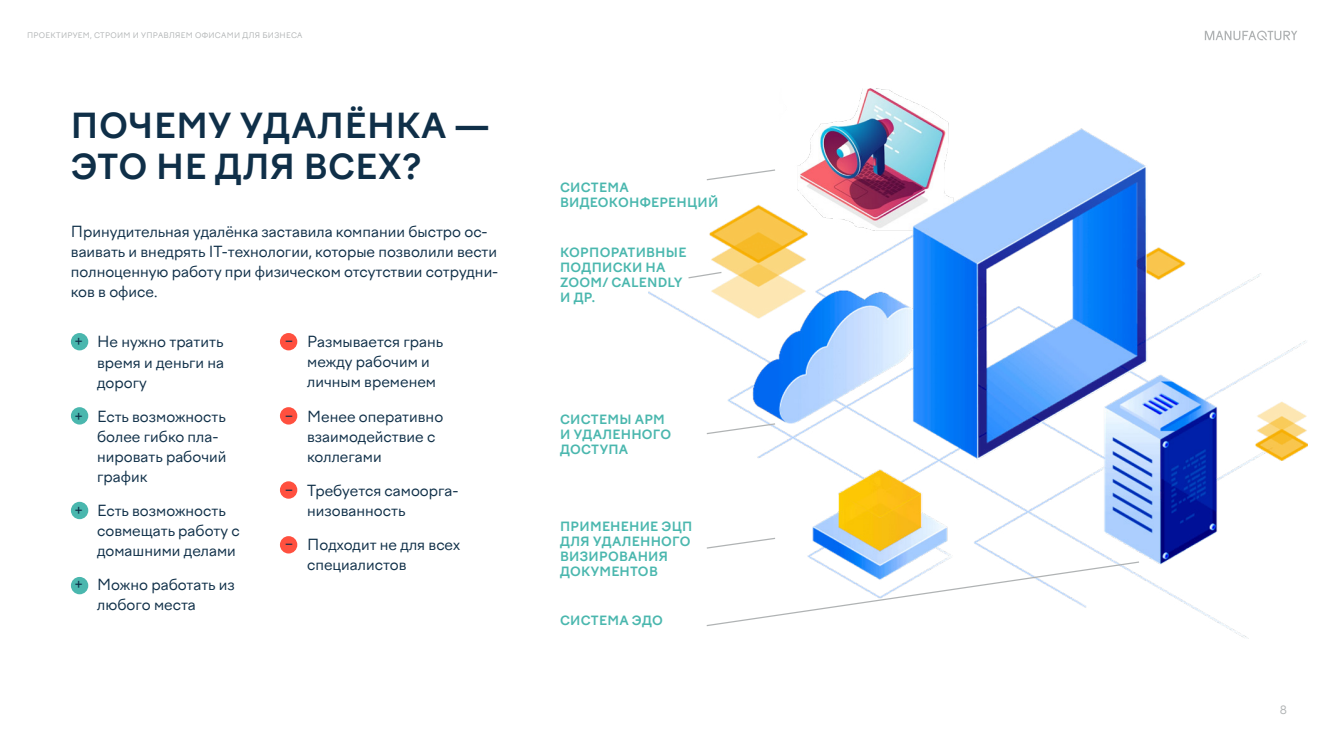
<style>
.page{position:relative;width:1319px;height:745px;background:#fff}
.page>*{position:absolute;margin:0;border:0;box-sizing:border-box;transform-origin:0 0}
.t1{font:700 33.75px/40.5px "Factor A";letter-spacing:.02em;color:#0f2f48}
.t2{font:15px/20px "Factor A";color:#0f2f48}
.t3{font:700 12.5px/15px "Factor A";letter-spacing:.02em;color:#4ab7ae}
.t4{font:11.25px "Factor A";color:#b0b3b4}
.t5{font:7.5px "Factor A";letter-spacing:.04em;color:#b0b3b4}
</style>
<div class="page">
<svg style="left:1204px;top:31px;width:93px;height:9px"></svg>
<div style="left:71px;top:333px;width:17px;height:17px;background:#4ab7ae;border-radius:50%"></div>
<div style="left:280px;top:333px;width:17px;height:17px;background:#ff503f;border-radius:50%"></div>
<div style="left:71px;top:407px;width:17px;height:17px;background:#4ab7ae;border-radius:50%"></div>
<div style="left:280px;top:407px;width:17px;height:17px;background:#ff503f;border-radius:50%"></div>
<div style="left:71px;top:501px;width:17px;height:18px;background:#4ab7ae;border-radius:50%"></div>
<div style="left:280px;top:481px;width:17px;height:17px;background:#ff503f;border-radius:50%"></div>
<div style="left:71px;top:576px;width:17px;height:18px;background:#4ab7ae;border-radius:50%"></div>
<div style="left:280px;top:535px;width:17px;height:18px;background:#ff503f;border-radius:50%"></div>
<img style="left:648px;top:89px;width:659px;height:549px">
<svg style="left:705px;top:422px;width:71px;height:12px"></svg>
<svg style="left:705px;top:168px;width:71px;height:13px"></svg>
<svg style="left:705px;top:536px;width:71px;height:13px"></svg>
<svg style="left:687px;top:271px;width:35px;height:8px"></svg>
<svg style="left:705px;top:560px;width:435px;height:66px"></svg>
<p class="t5" style="left:27px;top:31px;width:277px">ПРОЕКТИРУЕМ, СТРОИМ И УПРАВЛЯЕМ ОФИСАМИ ДЛЯ БИЗНЕСА</p>
<h1 class="t1" style="left:71px;top:106px;width:419px">ПОЧЕМУ УДАЛЁНКА —<br>ЭТО НЕ ДЛЯ ВСЕХ?</h1>
<p class="t2" style="left:71px;top:222px;width:429px">Принудительная удалёнка заставила компании быстро ос&shy;ваивать и внедрять IТ-технологии, которые позволили вести полноценную работу при физическом отсутствии сотрудни&shy;ков в офисе.</p>
<p class="t2" style="left:97px;top:332px;width:129px;text-align:justify;text-indent:-22px">+ Не нужно тратить время и деньги на дорогу</p>
<p class="t2" style="left:97px;top:406px;width:131px;text-indent:-22px">+ Есть возможность более гибко пла&shy;нировать рабочий график</p>
<p class="t2" style="left:97px;top:500px;width:144px;text-indent:-22px">+ Есть возможность совмещать работу с домашними делами</p>
<p class="t2" style="left:97px;top:575px;width:139px;text-indent:-22px">+ Можно работать из любого места</p>
<p class="t2" style="left:307px;top:332px;width:137px;text-indent:-22px">− Размывается грань между рабочим и личным временем</p>
<p class="t2" style="left:307px;top:406px;width:138px;text-indent:-22px">− Менее оперативно взаимодействие с коллегами</p>
<p class="t2" style="left:307px;top:480px;width:153px;text-indent:-22px">− Требуется самоорга&shy;низованность</p>
<p class="t2" style="left:307px;top:534px;width:154px;text-indent:-22px">− Подходит не для всех специалистов</p>
<p class="t3" style="left:560px;top:179px;width:160px">СИСТЕМА<br>ВИДЕОКОНФЕРЕНЦИЙ</p>
<p class="t3" style="left:560px;top:245px;width:128px">КОРПОРАТИВНЫЕ<br>ПОДПИСКИ НА<br>ZOOM/ CALENDLY<br>И ДР.</p>
<p class="t3" style="left:560px;top:412px;width:112px">СИСТЕМЫ АРМ<br>И УДАЛЕННОГО<br>ДОСТУПА</p>
<p class="t3" style="left:560px;top:518px;width:133px">ПРИМЕНЕНИЕ ЭЦП<br>ДЛЯ УДАЛЕННОГО<br>ВИЗИРОВАНИЯ<br>ДОКУМЕНТОВ</p>
<p class="t3" style="left:560px;top:612px;width:104px">СИСТЕМА ЭДО</p>
<p class="t4" style="left:1279px;top:702px;width:9px">8</p>
</div>
